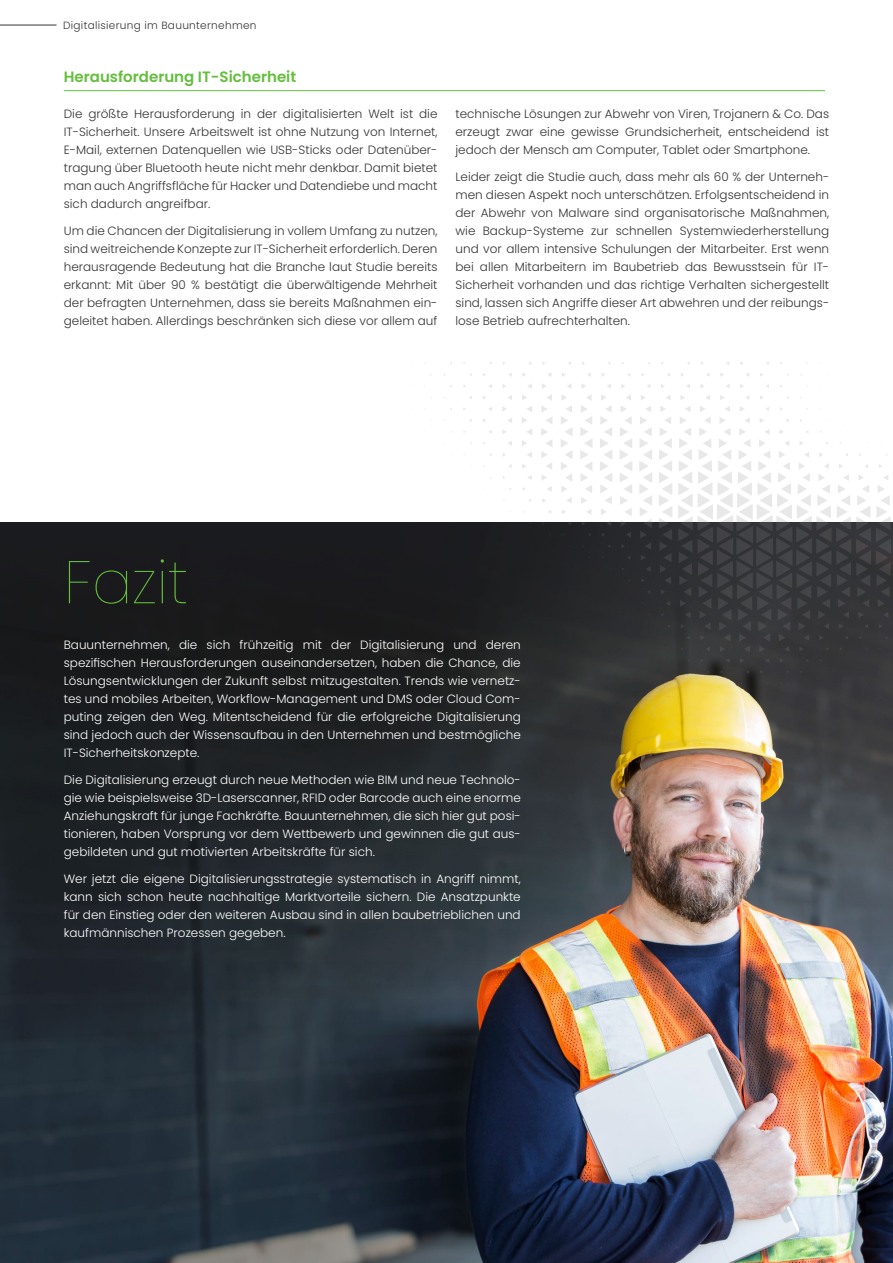
<style>
.page{position:relative;width:893px;height:1263px;background:#fff}
.page>*{position:absolute;margin:0;border:0;box-sizing:border-box;transform-origin:0 0}
.t1{font:100 60px "Poppins";color:#64be3c}
.t2{font:600 15px "Poppins";color:#64be3c}
.t3{font:300 12px/18px "Poppins";color:#333;text-align:justify}
.t4{font:300 12px/18px "Poppins";color:#fff;text-align:justify}
.t5{font:300 10.5px "Poppins";letter-spacing:.03em;color:#333}
</style>
<div class="page">
<img style="left:0;top:523px;width:893px;height:740px">
<hr style="left:0;top:25px;width:57px;height:1px;background:#333">
<hr style="left:64px;top:90px;width:761px;height:1px;background:#64be3c">
<svg style="left:602px;top:533px;width:3px;height:4px"></svg>
<svg style="left:621px;top:544px;width:4px;height:4px"></svg>
<svg style="left:627px;top:555px;width:3px;height:5px"></svg>
<svg style="left:646px;top:566px;width:5px;height:6px"></svg>
<svg style="left:641px;top:579px;width:4px;height:3px"></svg>
<svg style="left:528px;top:475px;width:4px;height:5px"></svg>
<svg style="left:647px;top:590px;width:3px;height:4px"></svg>
<svg style="left:522px;top:464px;width:4px;height:4px"></svg>
<svg style="left:666px;top:601px;width:4px;height:5px"></svg>
<svg style="left:508px;top:441px;width:4px;height:5px"></svg>
<svg style="left:502px;top:430px;width:4px;height:4px"></svg>
<svg style="left:502px;top:407px;width:10px;height:16px"></svg>
<svg style="left:522px;top:406px;width:10px;height:52px"></svg>
<svg style="left:639px;top:406px;width:13px;height:154px"></svg>
<svg style="left:508px;top:395px;width:4px;height:5px"></svg>
<svg style="left:522px;top:395px;width:5px;height:5px"></svg>
<svg style="left:620px;top:395px;width:12px;height:143px"></svg>
<svg style="left:641px;top:395px;width:4px;height:5px"></svg>
<svg style="left:659px;top:406px;width:13px;height:188px"></svg>
<svg style="left:502px;top:384px;width:4px;height:4px"></svg>
<svg style="left:528px;top:384px;width:4px;height:4px"></svg>
<svg style="left:541px;top:384px;width:11px;height:108px"></svg>
<svg style="left:561px;top:384px;width:11px;height:130px"></svg>
<svg style="left:580px;top:384px;width:13px;height:130px"></svg>
<svg style="left:600px;top:384px;width:12px;height:142px"></svg>
<svg style="left:621px;top:384px;width:4px;height:4px"></svg>
<svg style="left:666px;top:395px;width:4px;height:5px"></svg>
<svg style="left:680px;top:395px;width:5px;height:5px"></svg>
<svg style="left:725px;top:658px;width:5px;height:5px"></svg>
<svg style="left:740px;top:658px;width:4px;height:5px"></svg>
<svg style="left:700px;top:384px;width:4px;height:4px"></svg>
<svg style="left:706px;top:395px;width:4px;height:5px"></svg>
<svg style="left:720px;top:395px;width:4px;height:5px"></svg>
<svg style="left:765px;top:658px;width:4px;height:5px"></svg>
<svg style="left:726px;top:384px;width:4px;height:4px"></svg>
<svg style="left:780px;top:658px;width:4px;height:5px"></svg>
<svg style="left:678px;top:406px;width:213px;height:246px"></svg>
<svg style="left:879px;top:624px;width:3px;height:4px"></svg>
<svg style="left:837px;top:464px;width:54px;height:90px"></svg>
<p class="t5" style="left:63px;top:19px;width:195px">Digitalisierung im Bauunternehmen</p>
<p class="t2" style="left:64px;top:68px;width:234px">Herausforderung IT-Sicherheit</p>
<p class="t3" style="left:64px;top:105px;width:375px">Die größte Herausforderung in der digitalisierten Welt ist die IT-Sicherheit. Unsere Arbeitswelt ist ohne Nutzung von Internet, E-Mail, externen Datenquellen wie USB-Sticks oder Datenüber&shy;tragung über Bluetooth heute nicht mehr denkbar. Damit bietet man auch Angriffsfläche für Hacker und Datendiebe und macht sich dadurch angreifbar.</p>
<p class="t3" style="left:64px;top:222px;width:375px">Um die Chancen der Digitalisierung in vollem Umfang zu nutzen, sind weitreichende Konzepte zur IT-Sicherheit erforderlich. Deren herausragende Bedeutung hat die Branche laut Studie bereits erkannt: Mit über 90 % bestätigt die überwältigende Mehrheit der befragten Unternehmen, dass sie bereits Maßnahmen ein&shy;geleitet haben. Allerdings beschränken sich diese vor allem auf</p>
<p class="t3" style="left:455px;top:105px;width:375px">technische Lösungen zur Abwehr von Viren, Trojanern &amp; Co. Das erzeugt zwar eine gewisse Grundsicherheit, entscheidend ist jedoch der Mensch am Computer, Tablet oder Smartphone.</p>
<p class="t3" style="left:455px;top:168px;width:375px">Leider zeigt die Studie auch, dass mehr als 60 % der Unterneh&shy;men diesen Aspekt noch unterschätzen. Erfolgsentscheidend in der Abwehr von Malware sind organisatorische Maßnahmen, wie Backup-Systeme zur schnellen Systemwiederherstellung und vor allem intensive Schulungen der Mitarbeiter. Erst wenn bei allen Mitarbeitern im Baubetrieb das Bewusstsein für IT-Sicherheit vorhanden und das richtige Verhalten sichergestellt sind, lassen sich Angriffe dieser Art abwehren und der reibungs&shy;lose Betrieb aufrechterhalten.</p>
<h1 class="t1" style="left:64px;top:547px;width:126px">Fazit</h1>
<p class="t4" style="left:64px;top:636px;width:458px">Bauunternehmen, die sich frühzeitig mit der Digitalisierung und deren spezifischen Herausforderungen auseinandersetzen, haben die Chance, die Lösungsentwicklungen der Zukunft selbst mitzugestalten. Trends wie vernetz&shy;tes und mobiles Arbeiten, Workflow-Management und DMS oder Cloud Com&shy;puting zeigen den Weg. Mitentscheidend für die erfolgreiche Digitalisierung sind jedoch auch der Wissensaufbau in den Unternehmen und bestmögliche IT-Sicherheitskonzepte.</p>
<p class="t4" style="left:64px;top:771px;width:458px">Die Digitalisierung erzeugt durch neue Methoden wie BIM und neue Technolo&shy;gie wie beispielsweise 3D-Laserscanner, RFID oder Barcode auch eine enorme Anziehungskraft für junge Fachkräfte. Bauunternehmen, die sich hier gut posi&shy;tionieren, haben Vorsprung vor dem Wettbewerb und gewinnen die gut aus&shy;gebildeten und gut motivierten Arbeitskräfte für sich.</p>
<p class="t4" style="left:64px;top:870px;width:458px">Wer jetzt die eigene Digitalisierungsstrategie systematisch in Angriff nimmt, kann sich schon heute nachhaltige Marktvorteile sichern. Die Ansatzpunkte für den Einstieg oder den weiteren Ausbau sind in allen baubetrieblichen und kaufmännischen Prozessen gegeben.</p>
</div>
